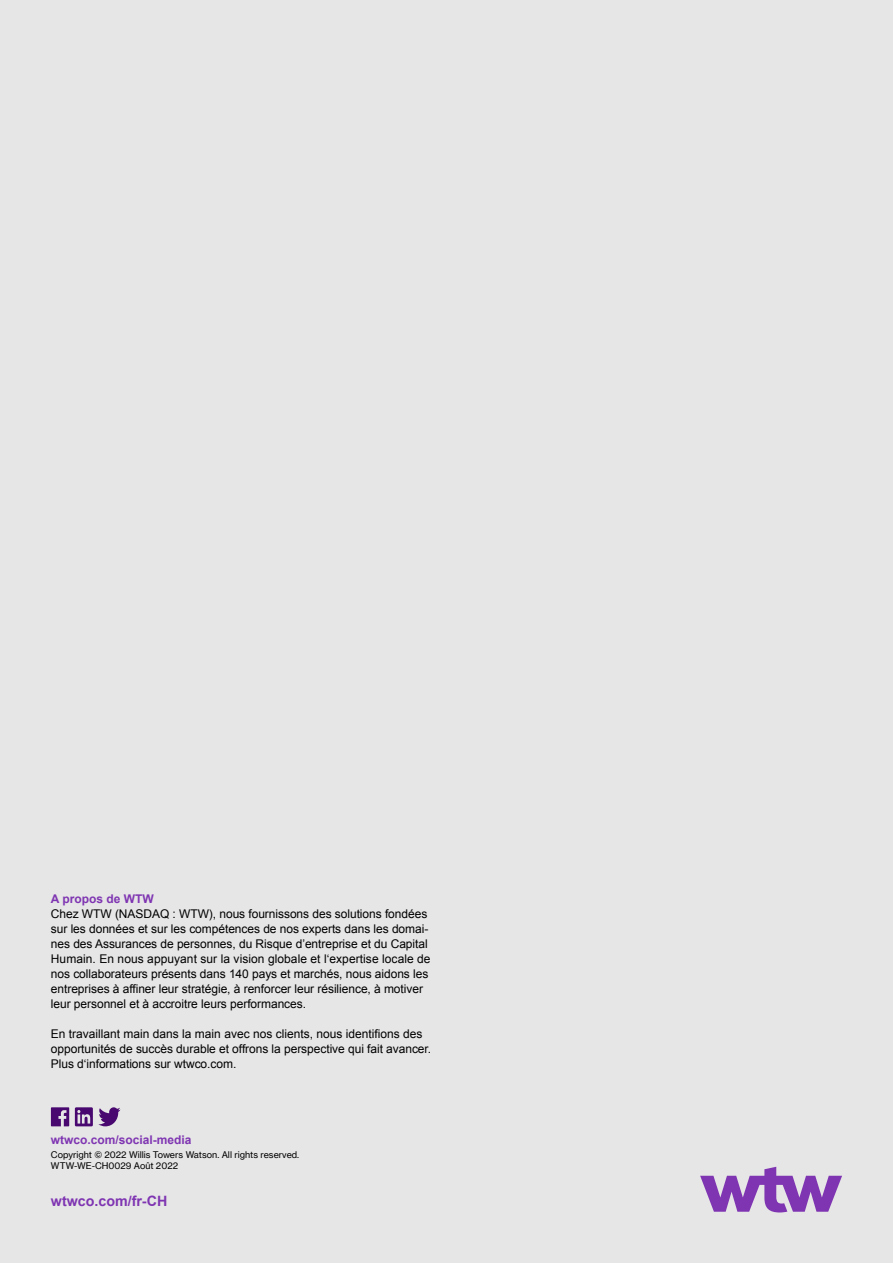
<style>
.page{position:relative;width:893px;height:1263px;background:#e6e6e6}
.page>*{position:absolute;margin:0;border:0;box-sizing:border-box;transform-origin:0 0}
.t1{font:700 14.25px "Arial";color:#7f35b2}
.t2{font:12px/15px "Arial";letter-spacing:-.005em;color:#000}
.t3{font:700 12px "Arial";color:#7f35b2}
.t4{font:9px/10.8px "N Haas Grotesk TX Pro 55 Rg";color:#000}
</style>
<div class="page">
<svg style="left:51px;top:1107px;width:18px;height:19px"></svg>
<svg style="left:75px;top:1107px;width:45px;height:19px"></svg>
<svg style="left:700px;top:1167px;width:142px;height:45px"></svg>
<p class="t3" style="left:51px;top:891px;width:104px">A propos de WTW</p>
<p class="t2" style="left:51px;top:906px;width:381px">Chez WTW (NASDAQ : WTW), nous fournissons des solutions fondées sur les données et sur les compétences de nos experts dans les domai&shy;nes des Assurances de personnes, du Risque d’entreprise et du Capital Humain. En nous appuyant sur la vision globale et l‘expertise locale de nos collaborateurs présents dans 140 pays et marchés, nous aidons les entreprises à affiner leur stratégie, à renforcer leur résilience, à motiver leur personnel et à accroitre leurs performances.</p>
<p class="t2" style="left:51px;top:1026px;width:382px">En travaillant main dans la main avec nos clients, nous identifions des opportunités de succès durable et offrons la perspective qui fait avancer.<br>Plus d‘informations sur wtwco.com.</p>
<p class="t3" style="left:51px;top:1132px;width:142px">wtwco.com/social-media</p>
<p class="t4" style="left:51px;top:1149px;width:250px">Copyright © 2022 Willis Towers Watson. All rights reserved.<br>WTW-WE-CH0029 Août 2022</p>
<p class="t1" style="left:51px;top:1192px;width:118px">wtwco.com/fr-CH</p>
</div>
